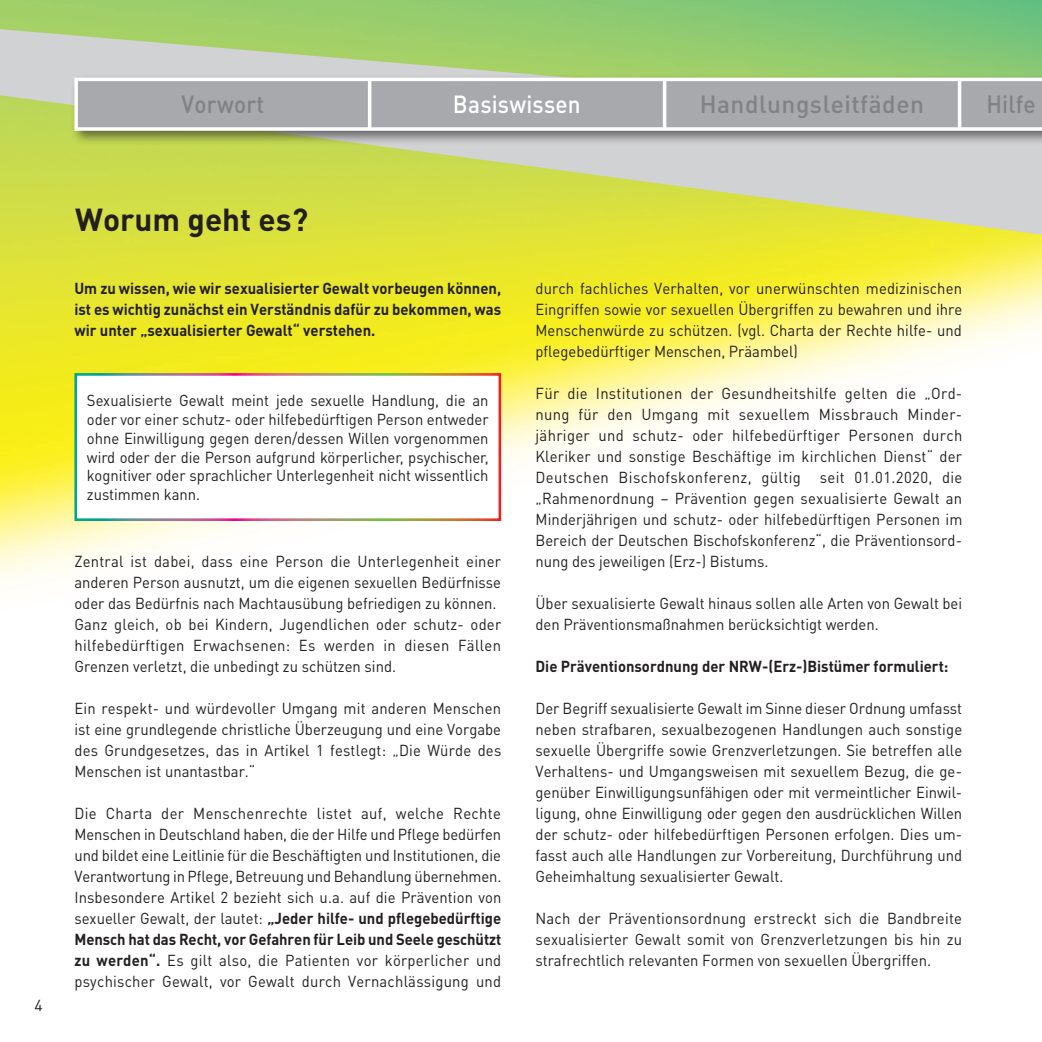
<style>
.page{position:relative;width:1042px;height:1042px;background:#fff}
.page>*{position:absolute;margin:0;border:0;box-sizing:border-box;transform-origin:0 0}
.t1{font:700 31.5px "DIN Pro";color:#231f20}
.t2{font:500 24.5px "DIN Pro";letter-spacing:.02em;color:#808285}
.t3{font:500 24.5px "DIN Pro";letter-spacing:.02em;color:#808285;scale:.92 1}
.t4{font:500 24.5px "DIN Pro";letter-spacing:.01em;color:#fff;scale:.92 1}
.t5{font:15.75px/21px "DIN Pro";color:#231f20;text-align:justify;scale:.94 1}
.t6{font:700 15.75px/21px "DIN Pro";color:#231f20;text-align:justify;scale:.94 1}
.t7{font:15.75px "DIN Pro";color:#231f20}
.s1{font-weight:700}
</style>
<div class="page">
<img style="left:0;top:0;width:1042px;height:582px">
<svg style="left:0;top:29px;width:1042px;height:206px;background:#c3d679"></svg>
<div style="left:70px;top:73px;width:972px;height:73px;background:#231f20;opacity:.6"></div>
<svg style="left:74px;top:78px;width:968px;height:53px;background:#b3b3b7"></svg>
<hr style="left:958px;top:79px;width:3px;height:50px;background:#fff">
<hr style="left:663px;top:79px;width:3px;height:50px;background:#fff">
<hr style="left:368px;top:79px;width:3px;height:50px;background:#fff">
<div style="left:76px;top:374px;width:424px;height:146px;background:#fff"></div>
<div style="left:74px;top:373px;width:427px;height:148px;border:3px solid #fff"></div>
<h2 class="t3" style="left:182px;top:87px;width:91px">Vorwort</h2>
<h2 class="t4" style="left:453px;top:87px;width:140px">Basiswissen</h2>
<h2 class="t2" style="left:700px;top:87px;width:226px">Handlungsleitfäden</h2>
<h2 class="t3" style="left:986px;top:87px;width:55px">Hilfe</h2>
<p class="t7" style="left:34px;top:994px;width:10px">4</p>
<h1 class="t1" style="left:75px;top:198px;width:234px">Worum geht es?</h1>
<p class="t6" style="left:74px;top:277px;width:455px">Um zu wissen, wie wir sexualisierter Gewalt vorbeugen können, ist es wichtig zunächst ein Verständnis dafür zu bekommen, was wir unter „sexualisierter Gewalt“ verstehen.</p>
<p class="t5" style="left:87px;top:390px;width:429px;line-height:18.9px">Sexualisierte Gewalt meint jede sexuelle Handlung, die an oder vor einer schutz- oder hilfebedürftigen Person entweder ohne Einwilligung gegen deren/dessen Willen vorgenommen wird oder der die Person aufgrund körperlicher, psychischer, kognitiver oder sprachlicher Unterlegenheit nicht wissentlich zustimmen kann.</p>
<p class="t5" style="left:74px;top:550px;width:455px;text-align:left">Zentral ist dabei, dass eine Person die Unterlegenheit einer anderen Person ausnutzt, um die eigenen sexuellen Bedürfnisse oder das Bedürfnis nach Machtausübung befriedigen zu können.<br>Ganz gleich, ob bei Kindern, Jugendlichen oder schutz- oder hilfebedürftigen Erwachsenen: Es werden in diesen Fällen Grenzen verletzt, die unbedingt zu schützen sind.</p>
<p class="t5" style="left:74px;top:697px;width:456px">Ein respekt- und würdevoller Umgang mit anderen Menschen ist eine grundlegende christliche Überzeugung und eine Vorgabe des Grundgesetzes, das in Artikel 1 festlegt: „Die Würde des Menschen ist unantastbar.“</p>
<p class="t5" style="left:74px;top:802px;width:456px">Die Charta der Menschenrechte listet auf, welche Rechte Menschen in Deutschland haben, die der Hilfe und Pflege bedürfen und bildet eine Leitlinie für die Beschäftigten und Institutionen, die Verantwortung in Pflege, Betreuung und Behandlung übernehmen.<br>Insbesondere Artikel 2 bezieht sich u.a. auf die Prävention von sexueller Gewalt, der lautet: <span class="s1">„Jeder hilfe- und pflegebedürftige Mensch hat das Recht, vor Gefahren für Leib und Seele geschützt zu werden“.</span> Es gilt also, die Patienten vor körperlicher und psychischer Gewalt, vor Gewalt durch Vernachlässigung und</p>
<p class="t5" style="left:535px;top:277px;width:455px">durch fachliches Verhalten, vor unerwünschten medizinischen Eingriffen sowie vor sexuellen Übergriffen zu bewahren und ihre Menschenwürde zu schützen. (vgl. Charta der Rechte hilfe- und pflegebedürftiger Menschen, Präambel)</p>
<p class="t5" style="left:535px;top:382px;width:456px">Für die Institutionen der Gesundheitshilfe gelten die „Ord&shy;nung für den Umgang mit sexuellem Missbrauch Minder&shy;jähriger und schutz- oder hilfebedürftiger Personen durch Kleriker und sonstige Beschäftige im kirchlichen Dienst“ der Deutschen Bischofskonferenz, gültig seit 01.01.2020, die „Rahmenordnung – Prävention gegen sexualisierte Gewalt an Minderjährigen und schutz- oder hilfebedürftigen Personen im Bereich der Deutschen Bischofskonferenz“, die Präventionsord&shy;nung des jeweiligen (Erz-) Bistums.</p>
<p class="t5" style="left:535px;top:592px;width:455px">Über sexualisierte Gewalt hinaus sollen alle Arten von Gewalt bei den Präventionsmaßnahmen berücksichtigt werden.</p>
<p class="t6" style="left:535px;top:655px;width:441px">Die Präventionsordnung der NRW-(Erz-)Bistümer formuliert:</p>
<p class="t5" style="left:535px;top:697px;width:455px">Der Begriff sexualisierte Gewalt im Sinne dieser Ordnung umfasst neben strafbaren, sexualbezogenen Handlungen auch sonstige sexuelle Übergriffe sowie Grenzverletzungen. Sie betreffen alle Verhaltens- und Umgangsweisen mit sexuellem Bezug, die ge&shy;genüber Einwilligungsunfähigen oder mit vermeintlicher Einwil&shy;ligung, ohne Einwilligung oder gegen den ausdrücklichen Willen der schutz- oder hilfebedürftigen Personen erfolgen. Dies um&shy;fasst auch alle Handlungen zur Vorbereitung, Durchführung und Geheimhaltung sexualisierter Gewalt.</p>
<p class="t5" style="left:535px;top:907px;width:455px">Nach der Präventionsordnung erstreckt sich die Bandbreite sexualisierter Gewalt somit von Grenzverletzungen bis hin zu strafrechtlich relevanten Formen von sexuellen Übergriffen.</p>
</div>
